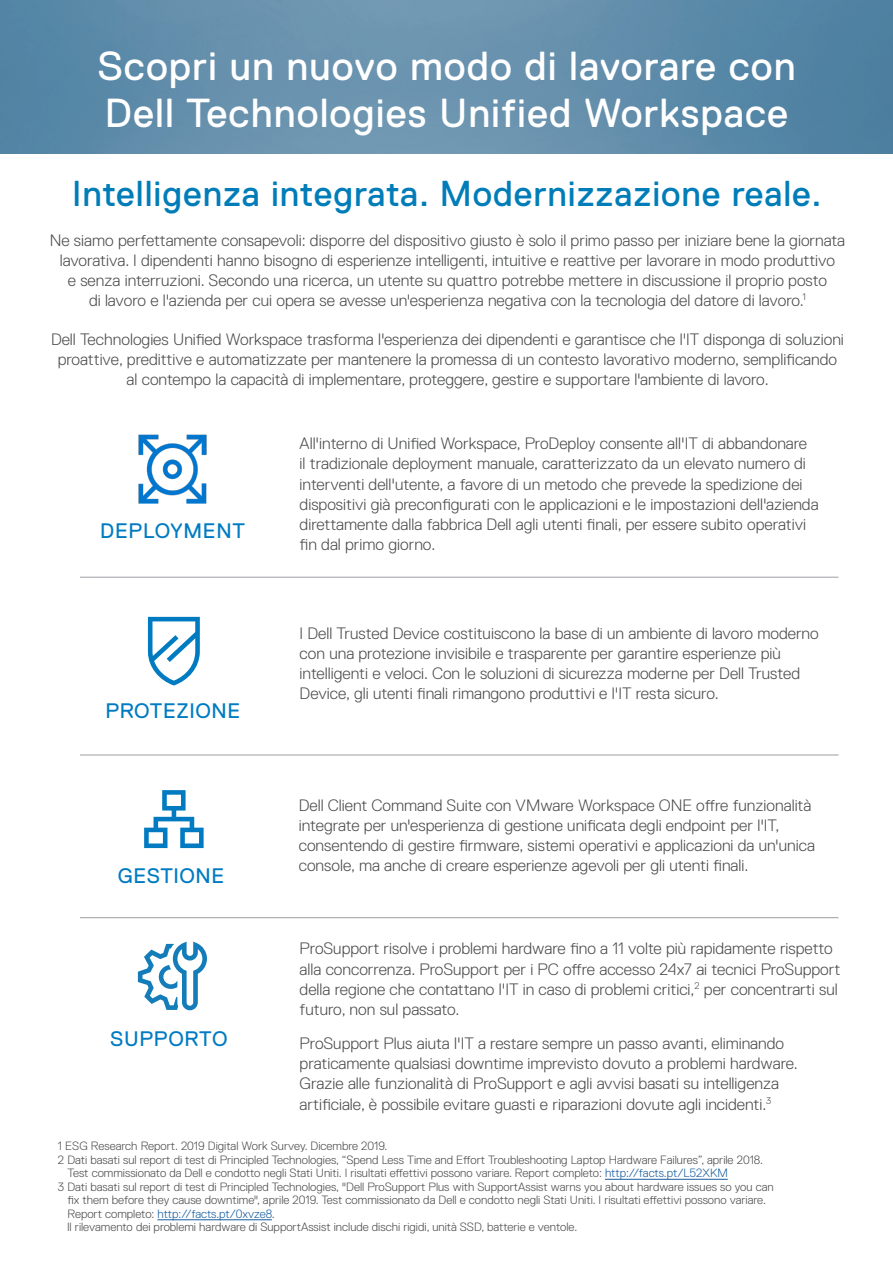
<style>
.page{position:relative;width:893px;height:1263px;background:#fff}
.page>*{position:absolute;margin:0;border:0;box-sizing:border-box;transform-origin:0 0}
.t1{font:40.5px/46.5px "Dell Replica";letter-spacing:.025em;color:#fff}
.t2{font:36px "Dell Replica";letter-spacing:.025em;color:#007db8}
.t3{font:21px "Dell Replica";letter-spacing:.025em;color:#007bc2}
.t4{font:300 16.5px/20.2px "Dell Replica";color:#4b4c4d}
.t5{font:300 12px/13.5px "Dell Replica";color:#4b4c4d}
.s1{color:#175d9e}
</style>
<div class="page">
<img style="left:0;top:0;width:893px;height:154px">
<hr style="left:80px;top:577px;width:758px;height:1px;background:#a8a9ad">
<hr style="left:80px;top:754px;width:758px;height:1px;background:#a8a9ad">
<hr style="left:80px;top:917px;width:758px;height:1px;background:#a8a9ad">
<svg style="left:144px;top:790px;width:60px;height:58px"></svg>
<svg style="left:148px;top:617px;width:52px;height:68px"></svg>
<img style="left:138px;top:435px;width:69px;height:68px">
<hr style="left:605px;top:1179px;width:123px;height:1px;background:#175d9e">
<hr style="left:157px;top:1219px;width:115px;height:1px;background:#175d9e">
<svg style="left:138px;top:942px;width:69px;height:68px"></svg>
<p class="t1" style="left:97px;top:43px;width:700px">Scopri un nuovo modo di lavorare con<br>Dell Technologies Unified Workspace</p>
<p class="t2" style="left:72px;top:174px;width:751px">Intelligenza integrata. Modernizzazione reale.</p>
<p class="t4" style="left:50px;top:231px;width:797px;line-height:19.8px;text-align:center">Ne siamo perfettamente consapevoli: disporre del dispositivo giusto è solo il primo passo per iniziare bene la giornata lavorativa. I dipendenti hanno bisogno di esperienze intelligenti, intuitive e reattive per lavorare in modo produttivo<br>e senza interruzioni. Secondo una ricerca, un utente su quattro potrebbe mettere in discussione il proprio posto<br>di lavoro e l'azienda per cui opera se avesse un'esperienza negativa con la tecnologia del datore di lavoro.<sup>1</sup></p>
<p class="t4" style="left:51px;top:330px;width:794px;line-height:19.8px;text-align:center">Dell Technologies Unified Workspace trasforma l'esperienza dei dipendenti e garantisce che l'IT disponga di soluzioni proattive, predittive e automatizzate per mantenere la promessa di un contesto lavorativo moderno, semplificando al contempo la capacità di implementare, proteggere, gestire e supportare l'ambiente di lavoro.</p>
<p class="t3" style="left:100px;top:519px;width:146px">DEPLOYMENT</p>
<p class="t3" style="left:106px;top:699px;width:136px">PROTEZIONE</p>
<p class="t3" style="left:118px;top:864px;width:108px">GESTIONE</p>
<p class="t4" style="left:300px;top:433px;width:520px">All'interno di Unified Workspace, ProDeploy consente all'IT di abbandonare<br>il tradizionale deployment manuale, caratterizzato da un elevato numero di interventi dell'utente, a favore di un metodo che prevede la spedizione dei dispositivi già preconfigurati con le applicazioni e le impostazioni dell'azienda direttamente dalla fabbrica Dell agli utenti finali, per essere subito operativi fin dal primo giorno.</p>
<p class="t4" style="left:300px;top:623px;width:521px">I Dell Trusted Device costituiscono la base di un ambiente di lavoro moderno con una protezione invisibile e trasparente per garantire esperienze più intelligenti e veloci. Con le soluzioni di sicurezza moderne per Dell Trusted Device, gli utenti finali rimangono produttivi e l'IT resta sicuro.</p>
<p class="t4" style="left:299px;top:795px;width:518px">Dell Client Command Suite con VMware Workspace ONE offre funzionalità integrate per un'esperienza di gestione unificata degli endpoint per l'IT, consentendo di gestire firmware, sistemi operativi e applicazioni da un'unica console, ma anche di creare esperienze agevoli per gli utenti finali.</p>
<p class="t4" style="left:300px;top:938px;width:542px">ProSupport risolve i problemi hardware fino a 11 volte più rapidamente rispetto alla concorrenza. ProSupport per i PC offre accesso 24x7 ai tecnici ProSupport della regione che contattano l'IT in caso di problemi critici,<sup>2</sup> per concentrarti sul futuro, non sul passato.</p>
<p class="t4" style="left:300px;top:1033px;width:500px">ProSupport Plus aiuta l'IT a restare sempre un passo avanti, eliminando praticamente qualsiasi downtime imprevisto dovuto a problemi hardware.<br>Grazie alle funzionalità di ProSupport e agli avvisi basati su intelligenza artificiale, è possibile evitare guasti e riparazioni dovute agli incidenti.<sup>3</sup></p>
<p class="t5" style="left:58px;top:1139px;width:331px">1 ESG Research Report. 2019 Digital Work Survey. Dicembre 2019.</p>
<p class="t5" style="left:67px;top:1153px;width:697px;text-indent:-9px">2 Dati basati sul report di test di Principled Technologies, “Spend Less Time and Effort Troubleshooting Laptop Hardware Failures”, aprile 2018.<br>Test commissionato da Dell e condotto negli Stati Uniti. I risultati effettivi possono variare. Report completo: <span class="s1">http://facts.pt/L52XKM</span></p>
<p class="t5" style="left:67px;top:1180px;width:708px;text-indent:-9px">3 Dati basati sul report di test di Principled Technologies, "Dell ProSupport Plus with SupportAssist warns you about hardware issues so you can fix them before they cause downtime", aprile 2019. Test commissionato da Dell e condotto negli Stati Uniti. I risultati effettivi possono variare.<br>Report completo: <span class="s1">http://facts.pt/0xvze8</span>.</p>
<p class="t5" style="left:67px;top:1220px;width:512px">Il rilevamento dei problemi hardware di SupportAssist include dischi rigidi, unità SSD, batterie e ventole.</p>
<p class="t3" style="left:110px;top:1027px;width:119px">SUPPORTO</p>
</div>
